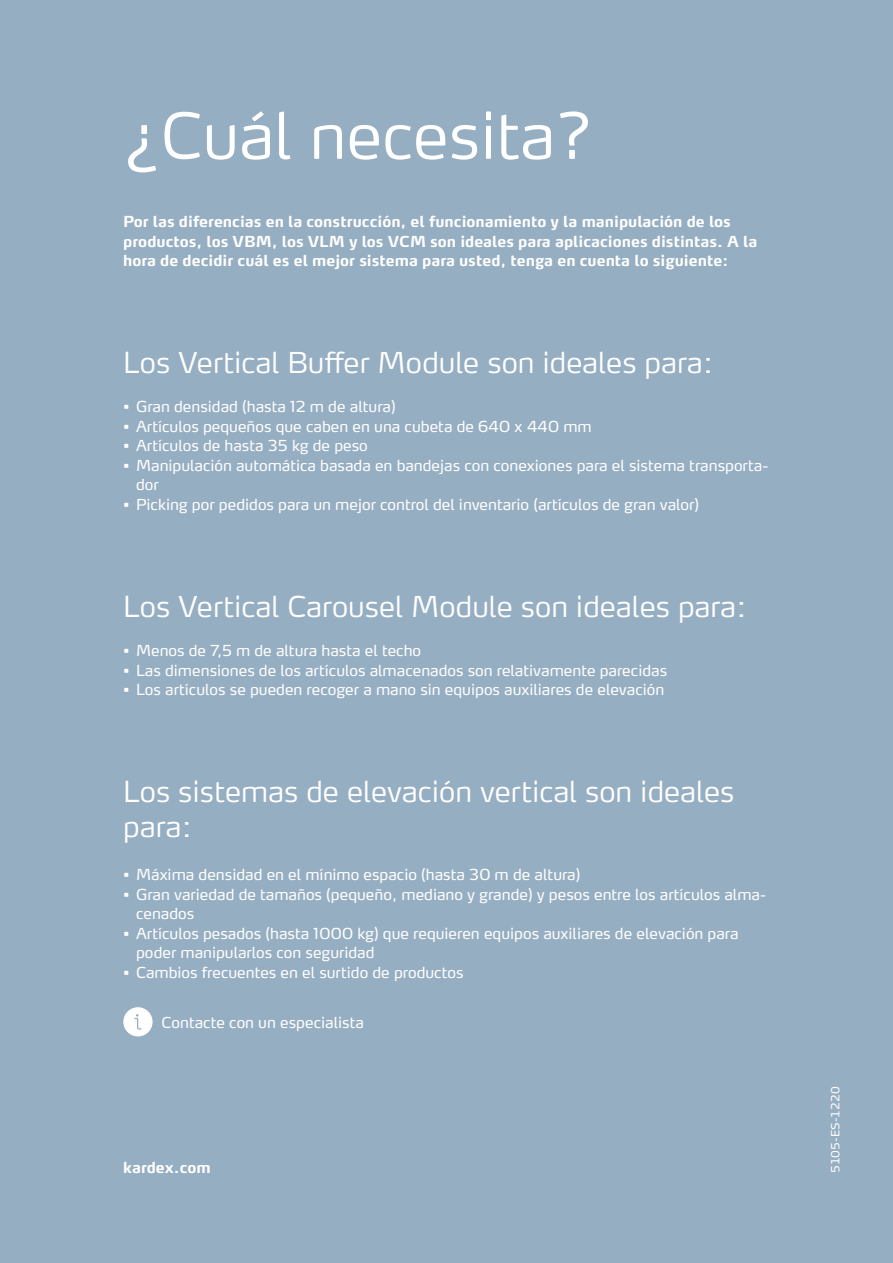
<style>
.page{position:relative;width:893px;height:1263px;background:#96aec2}
.page>*{position:absolute;margin:0;border:0;box-sizing:border-box;transform-origin:0 0}
.t1{font:300 63px "Max OT";color:#fff}
.t2{font:300 28.5px/34.2px "Max OT";color:#fff}
.t3{font:15px/19.5px "Max OT";color:#fff}
.t4{font:700 15px/19.5px "Max OT";color:#fff}
.t5{font:11.25px "Max OT";color:#fff}
</style>
<div class="page">
<svg style="left:123px;top:1007px;width:30px;height:29px"></svg>
<h1 class="t1" style="left:123px;top:95px;width:471px">¿Cuál necesita?</h1>
<p class="t4" style="left:123px;top:212px;width:635px">Por las diferencias en la construcción, el funcionamiento y la manipulación de los productos, los VBM, los VLM y los VCM son ideales para aplicaciones distintas. A la hora de decidir cuál es el mejor sistema para usted, tenga en cuenta lo siguiente:</p>
<h2 class="t2" style="left:123px;top:345px;width:592px">Los Vertical Buffer Module son ideales para:</h2>
<p class="t3" style="left:123px;top:397px;width:274px">• Gran densidad (hasta 12 m de altura)</p>
<p class="t3" style="left:123px;top:416px;width:470px">• Artículos pequeños que caben en una cubeta de 640 x 440 mm</p>
<p class="t3" style="left:123px;top:436px;width:246px">• Artículos de hasta 35 kg de peso</p>
<p class="t3" style="left:136px;top:455px;width:634px;text-indent:-13px">• Manipulación automática basada en bandejas con conexiones para el sistema transporta&shy;dor</p>
<p class="t3" style="left:123px;top:494px;width:577px">• Picking por pedidos para un mejor control del inventario (artículos de gran valor)</p>
<h2 class="t2" style="left:123px;top:589px;width:625px">Los Vertical Carousel Module son ideales para:</h2>
<p class="t3" style="left:123px;top:641px;width:299px">• Menos de 7,5 m de altura hasta el techo</p>
<p class="t3" style="left:123px;top:660px;width:545px">• Las dimensiones de los artículos almacenados son relativamente parecidas</p>
<p class="t3" style="left:123px;top:680px;width:543px">• Los artículos se pueden recoger a mano sin equipos auxiliares de elevación</p>
<h2 class="t2" style="left:123px;top:774px;width:613px">Los sistemas de elevación vertical son ideales para:</h2>
<p class="t3" style="left:123px;top:865px;width:459px">• Máxima densidad en el mínimo espacio (hasta 30 m de altura)</p>
<p class="t3" style="left:136px;top:884px;width:631px;text-indent:-13px">• Gran variedad de tamaños (pequeño, mediano y grande) y pesos entre los artículos alma&shy;cenados</p>
<p class="t3" style="left:136px;top:923px;width:604px;text-indent:-13px">• Artículos pesados (hasta 1000 kg) que requieren equipos auxiliares de elevación para poder manipularlos con seguridad</p>
<p class="t3" style="left:123px;top:962px;width:342px">• Cambios frecuentes en el surtido de productos</p>
<p class="t3" style="left:162px;top:1012px;width:204px">Contacte con un especialista</p>
<p class="t4" style="left:123px;top:1157px;width:89px">kardex.com</p>
<p class="t5" style="left:828px;top:1173px;width:88px;rotate:-90deg">5105-ES-1220</p>
</div>
